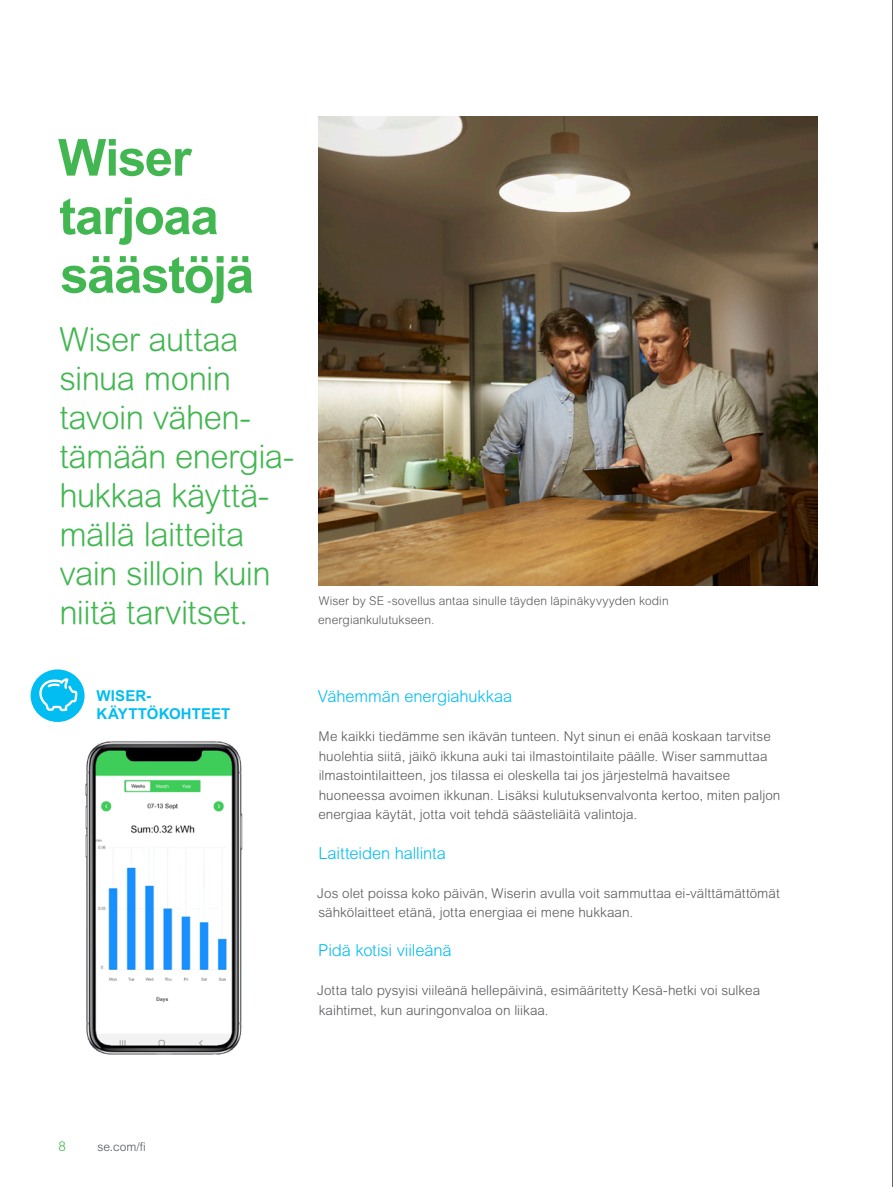
<style>
.page{position:relative;width:893px;height:1187px;background:#fff}
.page>*{position:absolute;margin:0;border:0;box-sizing:border-box;transform-origin:0 0}
._01_Headline{font:700 51px/58.5px "Arial MT Pro";letter-spacing:-.025em;color:#42b751}
._02_Intro_Callout{font:300 33px/39px "Arial Rounded MT Pro";letter-spacing:-.02em;color:#42b751}
.Use_case_sybheadline{font:300 16.5px "Arial Rounded MT Pro";letter-spacing:-.005em;color:#01bdf2}
._00_Section_name__OP{font:700 15px/18px "Arial MT Pro";letter-spacing:.01em;color:#01bdf2}
.Use_case_sybheadline-2{font:300 13.5px/19.5px "Arial Rounded MT Pro";letter-spacing:.005em;color:#57585a}
._04_Body_Copy{font:300 13.5px/19.5px "Arial Rounded MT Pro";letter-spacing:.005em;color:#57585a}
.t1{font:300 13.5px "Arial Rounded MT Pro";color:#42b751}
._13_Caption_Quote_Si{font:300 12px/19.5px "Arial Rounded MT Pro";letter-spacing:.01em;color:#57585a}
.t2{font:300 12px "Arial MT Pro";color:#4d545a}
</style>
<div class="page">
<hr style="left:892px;top:0;width:1px;height:1186px;background:#231f20">
<img style="left:318px;top:117px;width:499px;height:468px">
<div style="left:31px;top:669px;width:54px;height:53px;background:#01bdf2;border-radius:50%"></div>
<svg style="left:37px;top:678px;width:40px;height:23px"></svg>
<img style="left:31px;top:701px;width:212px;height:354px">
<p class="_01_Headline" style="left:58px;top:130px;width:198px">Wiser tarjoaa säästöjä</p>
<p class="_02_Intro_Callout" style="left:59px;top:321px;width:236px">Wiser auttaa sinua monin tavoin vähen&shy;tämään energia&shy;hukkaa käyttä&shy;mällä laitteita vain silloin kuin niitä tarvitset.</p>
<p class="_13_Caption_Quote_Si" style="left:318px;top:591px;width:352px">Wiser by SE -sovellus antaa sinulle täyden läpinäkyvyyden kodin energiankulutukseen.</p>
<p class="_00_Section_name__OP" style="left:96px;top:687px;width:135px">WISER-<br>KÄYTTÖKOHTEET</p>
<p class="Use_case_sybheadline" style="left:318px;top:687px;width:196px">Vähemmän energiahukkaa</p>
<p class="Use_case_sybheadline-2" style="left:318px;top:727px;width:464px">Me kaikki tiedämme sen ikävän tunteen. Nyt sinun ei enää koskaan tarvitse huolehtia siitä, jäikö ikkuna auki tai ilmastointilaite päälle. Wiser sammuttaa ilmastointilaitteen, jos tilassa ei oleskella tai jos järjestelmä havaitsee huoneessa avoimen ikkunan. Lisäksi kulutuksenvalvonta kertoo, miten paljon energiaa käytät, jotta voit tehdä säästeliäitä valintoja.</p>
<p class="Use_case_sybheadline" style="left:318px;top:843px;width:129px">Laitteiden hallinta</p>
<p class="_04_Body_Copy" style="left:317px;top:883px;width:464px">Jos olet poissa koko päivän, Wiserin avulla voit sammuttaa ei-välttämättömät sähkölaitteet etänä, jotta energiaa ei mene hukkaan.</p>
<p class="Use_case_sybheadline" style="left:318px;top:940px;width:135px">Pidä kotisi viileänä</p>
<p class="_04_Body_Copy" style="left:317px;top:981px;width:444px">Jotta talo pysyisi viileänä hellepäivinä, esimääritetty Kesä-hetki voi sulkea kaihtimet, kun auringonvaloa on liikaa.</p>
<p class="t1" style="left:58px;top:1138px;width:9px">8</p>
<p class="t2" style="left:98px;top:1139px;width:50px">se.com/fi</p>
</div>
